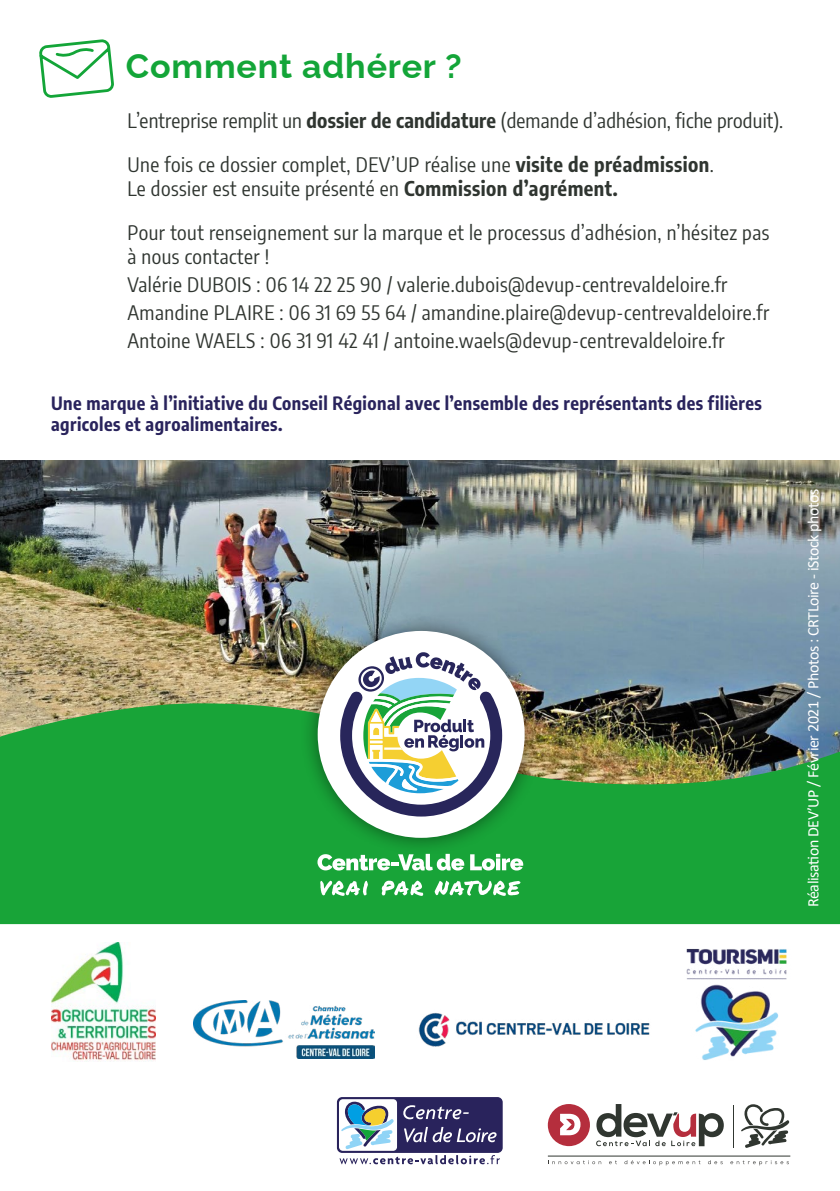
<style>
.page{position:relative;width:840px;height:1191px;background:#fff}
.page>*{position:absolute;margin:0;border:0;box-sizing:border-box;transform-origin:0 0}
.t1{font:700 34px "Raleway";letter-spacing:.025em;color:#13a538}
.t2{font:20px/24px "Encode Sans Condensed";letter-spacing:.025em;color:#2f3530}
.t3{font:20px/28px "Encode Sans Condensed";letter-spacing:.025em;color:#303530}
.t4{font:700 18px/21.6px "Encode Sans Condensed";letter-spacing:.025em;color:#29235c}
.t5{font:16px "Calibri";letter-spacing:-.025em;color:#fff}
.s1{font-weight:700}
.s2{color:#2f3530}
</style>
<div class="page">
<img style="left:0;top:460px;width:839px;height:243px">
<svg style="left:0;top:703px;width:839px;height:221px;background:#25993b"></svg>
<div style="left:547px;top:1103px;width:43px;height:43px;background:#b52e3d;border-radius:50%"></div>
<svg style="left:560px;top:1113px;width:20px;height:22px"></svg>
<svg style="left:596px;top:1104px;width:127px;height:42px"></svg>
<hr style="left:547px;top:1155px;width:242px;height:1px;background:#303630">
<svg style="left:548px;top:1160px;width:53px;height:4px"></svg>
<svg style="left:609px;top:1160px;width:7px;height:4px"></svg>
<svg style="left:624px;top:1160px;width:76px;height:5px"></svg>
<svg style="left:708px;top:1160px;width:14px;height:4px"></svg>
<svg style="left:730px;top:1160px;width:58px;height:5px"></svg>
<hr style="left:733px;top:1105px;width:1px;height:42px;background:#303630">
<svg style="left:741px;top:1104px;width:48px;height:44px"></svg>
<img style="left:51px;top:943px;width:104px;height:118px">
<img style="left:686px;top:949px;width:101px;height:111px">
<img style="left:194px;top:1000px;width:180px;height:58px">
<img style="left:418px;top:1013px;width:232px;height:34px">
<svg style="left:39px;top:39px;width:75px;height:59px"></svg>
<svg style="left:334px;top:1095px;width:170px;height:71px"></svg>
<div style="left:337px;top:1097px;width:165px;height:55px;background:#29235c;border-radius:5px"></div>
<div style="left:339px;top:1099px;width:58px;height:51px;background:#fff;border-radius:4px"></div>
<svg style="left:341px;top:1101px;width:53px;height:48px"></svg>
<svg style="left:403px;top:1105px;width:65px;height:14px"></svg>
<svg style="left:404px;top:1127px;width:92px;height:15px"></svg>
<svg style="left:339px;top:1155px;width:160px;height:9px"></svg>
<div style="left:299px;top:612px;width:244px;height:244px;background:#000;opacity:.5"></div>
<div style="left:317px;top:631px;width:207px;height:207px;background:#fff;border-radius:50%"></div>
<svg style="left:340px;top:652px;width:162px;height:164px"></svg>
<svg style="left:317px;top:854px;width:147px;height:16px"></svg>
<svg style="left:470px;top:854px;width:53px;height:16px"></svg>
<svg style="left:320px;top:880px;width:48px;height:16px"></svg>
<svg style="left:381px;top:880px;width:42px;height:16px"></svg>
<svg style="left:434px;top:880px;width:86px;height:16px"></svg>
<h1 class="t1" style="left:126px;top:38px;width:337px">Comment adhérer ?</h1>
<p class="t2" style="left:127px;top:108px;width:657px">L’entreprise remplit un <span class="s1">dossier de candidature</span> (demande d’adhésion, fiche produit).</p>
<p class="t2" style="left:127px;top:152px;width:587px">Une fois ce dossier complet, DEV’UP réalise une <span class="s1">visite de préadmission</span>.<br>Le dossier est ensuite présenté en <span class="s1">Commission d’agrément.</span></p>
<p class="t2" style="left:127px;top:220px;width:643px">Pour tout renseignement sur la marque et le processus d’adhésion, n’hésitez pas à nous contacter !</p>
<p class="t3" style="left:127px;top:270px;width:643px"><span class="s2">Valérie DUBOIS : 06 14 22 25 90 / valerie.dubois@devup-ce</span>ntrevaldeloire.fr<br>Amandine PLAIRE : 06 31 69 55 64 / amandine.plaire@devup-centrevaldeloire.fr<br>Antoine WAELS : 06 31 91 42 41 / antoine.waels@devup-centrevaldeloire.fr</p>
<p class="t4" style="left:51px;top:391px;width:711px">Une marque à l’initiative du Conseil Régional avec l’ensemble des représentants des filières agricoles et agroalimentaires.</p>
<p class="t5" style="left:801px;top:907px;width:420px;rotate:-90deg">Réalisation DEV’UP / Février 2021 / Photos : CRTLoire - iStock photos</p>
</div>
